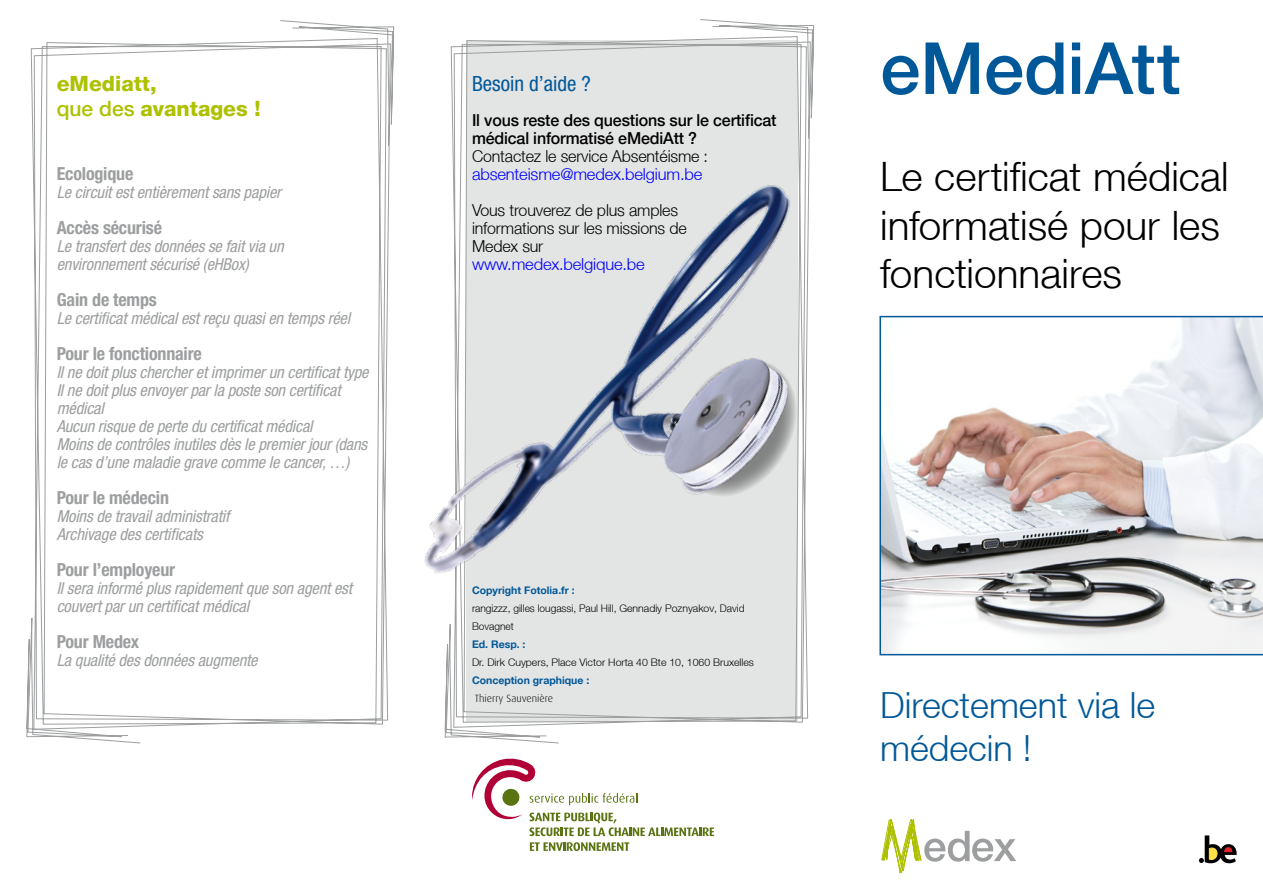
<style>
.page{position:relative;width:1263px;height:893px;background:#fff}
.page>*{position:absolute;margin:0;border:0;box-sizing:border-box;transform-origin:0 0}
.t1{font:500 72px "Helvetica Neue LT";color:#005899}
.t2{font:300 40.5px/48.6px "Helvetica Neue LT";color:#000}
.t3{font:300 36px/43.2px "Helvetica Neue LT";color:#005899}
.t4{font:800 21px "Helvetica Neue LT";color:#aec100}
.Style_de_paragraphe{font:condensed 21px "Helvetica Neue LT Std";color:#005899}
.Style_de_paragraphe-2{font:700 condensed 18px "Helvetica Neue LT Std";letter-spacing:-.01em;color:#9c9e9f}
.Style_de_paragraphe-3{font:italic condensed 16.5px/18px "Helvetica Neue LT Std";letter-spacing:-.01em;color:#9c9e9f}
.t5{font:300 16.5px/18px "Helvetica Neue LT";letter-spacing:-.01em;color:#000}
.t6{font:500 16.5px/18px "Helvetica Neue LT";letter-spacing:-.01em;color:#000}
.t7{font:300 16.5px "Helvetica Neue LT";letter-spacing:-.01em;color:#00f}
.t8{font:300 10.5px/18px "Helvetica Neue LT";color:#000}
.t9{font:700 10.5px "Helvetica Neue LT";color:#005899}
.t10{font:300 10.5px "Dax";color:#000}
.s1{font-weight:500}
</style>
<div class="page">
<svg style="left:141px;top:41px;width:138px;height:686px"></svg>
<svg style="left:279px;top:20px;width:115px;height:704px"></svg>
<svg style="left:26px;top:42px;width:115px;height:702px"></svg>
<svg style="left:1199px;top:835px;width:37px;height:28px"></svg>
<svg style="left:472px;top:759px;width:242px;height:77px"></svg>
<svg style="left:530px;top:842px;width:99px;height:9px"></svg>
<svg style="left:881px;top:819px;width:135px;height:55px"></svg>
<svg style="left:699px;top:19px;width:115px;height:749px"></svg>
<img style="left:297px;top:40px;width:681px;height:713px">
<svg style="left:879px;top:316px;width:384px;height:339px"></svg>
<p class="t4" style="left:57px;top:71px;width:101px">eMediatt,</p>
<p class="t4" style="left:57px;top:96px;width:205px"><span class="s1">que des</span> avantages !</p>
<p class="Style_de_paragraphe-2" style="left:57px;top:163px;width:78px">Ecologique</p>
<p class="Style_de_paragraphe-3" style="left:57px;top:184px;width:226px">Le circuit est entièrement sans papier</p>
<p class="Style_de_paragraphe-2" style="left:57px;top:217px;width:107px">Accès sécurisé</p>
<p class="Style_de_paragraphe-3" style="left:57px;top:238px;width:228px">Le transfert des données se fait via un environnement sécurisé (eHBox)</p>
<p class="Style_de_paragraphe-2" style="left:57px;top:289px;width:102px">Gain de temps</p>
<p class="Style_de_paragraphe-3" style="left:57px;top:310px;width:295px">Le certificat médical est reçu quasi en temps réel</p>
<p class="Style_de_paragraphe-2" style="left:57px;top:343px;width:147px">Pour le fonctionnaire</p>
<p class="Style_de_paragraphe-3" style="left:57px;top:364px;width:313px">Il ne doit plus chercher et imprimer un certificat type</p>
<p class="Style_de_paragraphe-3" style="left:57px;top:382px;width:286px">Il ne doit plus envoyer par la poste son certificat médical</p>
<p class="Style_de_paragraphe-3" style="left:57px;top:418px;width:257px">Aucun risque de perte du certificat médical</p>
<p class="Style_de_paragraphe-3" style="left:57px;top:436px;width:312px">Moins de contrôles inutiles dès le premier jour (dans le cas d’une maladie grave comme le cancer, …)</p>
<p class="Style_de_paragraphe-2" style="left:57px;top:487px;width:114px">Pour le médecin</p>
<p class="Style_de_paragraphe-3" style="left:57px;top:508px;width:174px">Moins de travail administratif</p>
<p class="Style_de_paragraphe-3" style="left:57px;top:526px;width:148px">Archivage des certificats</p>
<p class="Style_de_paragraphe-2" style="left:57px;top:559px;width:120px">Pour l’employeur</p>
<p class="Style_de_paragraphe-3" style="left:57px;top:580px;width:297px">Il sera informé plus rapidement que son agent est couvert par un certificat médical</p>
<p class="Style_de_paragraphe-2" style="left:57px;top:631px;width:84px">Pour Medex</p>
<p class="Style_de_paragraphe-3" style="left:57px;top:652px;width:202px">La qualité des données augmente</p>
<p class="Style_de_paragraphe" style="left:472px;top:71px;width:120px">Besoin d’aide ?</p>
<p class="t6" style="left:472px;top:111px;width:306px">Il vous reste des questions sur le certificat médical informatisé eMediAtt ?</p>
<p class="t5" style="left:472px;top:147px;width:238px">Contactez le service Absentéisme :</p>
<p class="t7" style="left:472px;top:164px;width:232px">absenteisme@medex.belgium.be</p>
<p class="t5" style="left:472px;top:201px;width:216px">Vous trouverez de plus amples informations sur les missions de<br>Medex sur</p>
<p class="t7" style="left:472px;top:254px;width:174px">www.medex.belgique.be</p>
<p class="t9" style="left:472px;top:584px;width:104px">Copyright Fotolia.fr :</p>
<p class="t8" style="left:472px;top:599px;width:274px">rangizzz, gilles lougassi, Paul Hill, Gennadiy Poznyakov, David<br>Bovagnet</p>
<p class="t9" style="left:472px;top:638px;width:55px">Ed. Resp. :</p>
<p class="t8" style="left:472px;top:653px;width:283px">Dr. Dirk Cuypers, Place Victor Horta 40 Bte 10, 1060 Bruxelles</p>
<p class="t9" style="left:472px;top:674px;width:119px">Conception graphique :</p>
<p class="t10" style="left:475px;top:692px;width:80px">Thierry Sauvenière</p>
<p class="t1" style="left:880px;top:25px;width:302px">eMediAtt</p>
<p class="t2" style="left:880px;top:152px;width:350px">Le certificat médical</p>
<p class="t2" style="left:880px;top:200px;width:341px">informatisé pour les fonctionnaires</p>
<p class="t3" style="left:880px;top:683px;width:276px">Directement via le médecin !</p>
</div>
